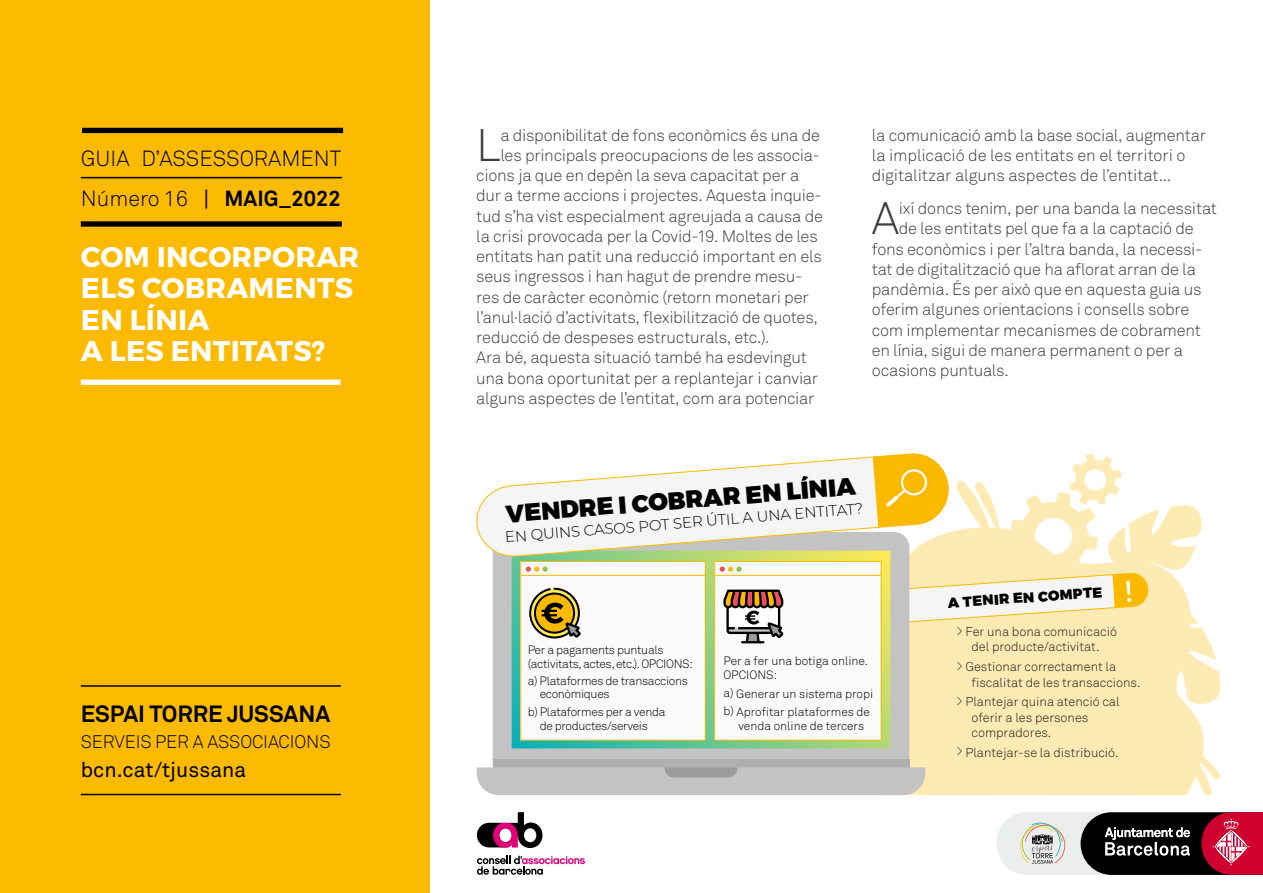
<style>
.page{position:relative;width:1263px;height:893px;background:#fff}
.page>*{position:absolute;margin:0;border:0;box-sizing:border-box;transform-origin:0 0}
.COS_texte{font:45px "Akkurat Light Pro";color:#3e3d40}
.t1{font:700 28.5px/31.5px "Montserrat";letter-spacing:.01em;color:#fff}
.t2{font:900 24.45px "Montserrat";color:#000}
.t3{font:700 23.25px "Akkurat Pro";color:#000}
.t4{font:21.6px "Akkurat Light Pro";color:#000}
.t5{font:700 21.6px "Akkurat Pro";color:#000}
.t6{font:21px "Akkurat Pro";color:#000}
.t7{font:18px "Akkurat Light Pro";letter-spacing:-.005em;color:#000}
.COS_texte-2{font:16.5px/20.2px "Akkurat Light Pro";letter-spacing:-.015em;color:#3e3d40}
.t8{font:300 15px "Montserrat";color:#000}
.t9{font:900 14.25px "Montserrat";color:#000}
.t10{font:12.75px/15.3px "Akkurat Light Pro";color:#1d1d1b}
.t11{font:12px/13.5px "Akkurat Light Pro";letter-spacing:-.025em;color:#000}
.t12{font:12px/14.4px "Akkurat Light Pro";color:#000}
.s1{font-family:"Akkurat Light Pro";font-weight:400}
.s2{font-weight:400}
.s3{font-weight:400;font-size:30.3px;color:#fff}
</style>
<div class="page">
<div style="left:909px;top:707px;width:311px;height:88px;background:#feeab3"></div>
<div style="left:493px;top:558px;width:416px;height:201px;background:#c4c3c3"></div>
<div style="left:493px;top:759px;width:416px;height:8px;background:#b0afaf"></div>
<svg style="left:477px;top:767px;width:448px;height:28px;background:#c2c1c0"></svg>
<svg style="left:512px;top:558px;width:378px;height:190px;background:#77c686"></svg>
<div style="left:521px;top:561px;width:184px;height:179px;background:#fafafa"></div>
<div style="left:520px;top:561px;width:185px;height:179px;border:1px solid #fbba00"></div>
<svg style="left:526px;top:566px;width:22px;height:6px"></svg>
<hr style="left:521px;top:575px;width:184px;height:1px;background:#fbba00">
<svg style="left:529px;top:587px;width:52px;height:52px"></svg>
<div style="left:715px;top:561px;width:166px;height:179px;background:#fafafa"></div>
<div style="left:714px;top:561px;width:167px;height:179px;border:1px solid #fbba00"></div>
<svg style="left:720px;top:566px;width:22px;height:6px"></svg>
<hr style="left:715px;top:575px;width:166px;height:1px;background:#fbba00">
<svg style="left:723px;top:590px;width:60px;height:53px"></svg>
<svg style="left:476px;top:456px;width:397px;height:102px"></svg>
<svg style="left:873px;top:454px;width:347px;height:253px"></svg>
<div style="left:0;top:0;width:429px;height:893px;background:#fcba00"></div>
<svg style="left:477px;top:856px;width:108px;height:19px"></svg>
<svg style="left:477px;top:812px;width:65px;height:36px"></svg>
<svg style="left:997px;top:812px;width:266px;height:63px;background:#866269"></svg>
<div style="left:81px;top:379px;width:260px;height:6px;background:#fff"></div>
<div style="left:81px;top:221px;width:261px;height:6px;background:#000"></div>
<div style="left:82px;top:128px;width:261px;height:5px;background:#000"></div>
<hr style="left:81px;top:177px;width:261px;height:1px;background:#000">
<hr style="left:81px;top:794px;width:260px;height:1px;background:#000">
<hr style="left:81px;top:685px;width:260px;height:2px;background:#000">
<p class="t4" style="left:81px;top:146px;width:262px">GUIA D’ASSESSORAMENT</p>
<p class="t5" style="left:81px;top:185px;width:261px"><span class="s1">Número 16</span> <span class="s2">|</span> MAIG_2022</p>
<p class="t1" style="left:81px;top:241px;width:280px">COM INCORPORAR<br>ELS COBRAMENTS<br>EN LÍNIA<br>A LES ENTITATS?</p>
<p class="t3" style="left:81px;top:700px;width:251px">ESPAI TORRE JUSSANA</p>
<p class="t7" style="left:81px;top:730px;width:251px">SERVEIS PER A ASSOCIACIONS</p>
<p class="t6" style="left:81px;top:757px;width:167px">bcn.cat/tjussana</p>
<p class="COS_texte" style="left:476px;top:118px;width:26px">L</p>
<p class="COS_texte-2" style="left:500px;top:125px;width:321px">a disponibilitat de fons econòmics és una de</p>
<p class="COS_texte-2" style="left:500px;top:145px;width:321px">les principals preocupacions de les associa-</p>
<p class="COS_texte-2" style="left:476px;top:166px;width:324px">cions ja que en depèn la seva capacitat per a</p>
<p class="COS_texte-2" style="left:476px;top:186px;width:347px">dur a terme accions i projectes. Aquesta inquie-</p>
<p class="COS_texte-2" style="left:476px;top:206px;width:348px">tud s’ha vist especialment agreujada a causa de</p>
<p class="COS_texte-2" style="left:476px;top:226px;width:343px">la crisi provocada per la Covid-19. Moltes de les</p>
<p class="COS_texte-2" style="left:476px;top:247px;width:347px">entitats han patit una reducció important en els</p>
<p class="COS_texte-2" style="left:476px;top:267px;width:327px">seus ingressos i han hagut de prendre mesu-</p>
<p class="COS_texte-2" style="left:476px;top:287px;width:334px">res de caràcter econòmic (retorn monetari per</p>
<p class="COS_texte-2" style="left:476px;top:307px;width:343px">l’anul·lació d’activitats, flexibilització de quotes,</p>
<p class="COS_texte-2" style="left:476px;top:328px;width:295px">reducció de despeses estructurals, etc.).</p>
<p class="COS_texte-2" style="left:476px;top:348px;width:332px">Ara bé, aquesta situació també ha esdevingut</p>
<p class="COS_texte-2" style="left:476px;top:368px;width:343px">una bona oportunitat per a replantejar i canviar</p>
<p class="COS_texte-2" style="left:476px;top:388px;width:340px">alguns aspectes de l’entitat, com ara potenciar</p>
<p class="COS_texte-2" style="left:872px;top:125px;width:336px">la comunicació amb la base social, augmentar la implicació de les entitats en el territori o digitalitzar alguns aspectes de l’entitat...</p>
<p class="COS_texte" style="left:872px;top:192px;width:29px">A</p>
<p class="COS_texte-2" style="left:899px;top:199px;width:320px">ixí doncs tenim, per una banda la necessitat</p>
<p class="COS_texte-2" style="left:899px;top:219px;width:296px">de les entitats pel que fa a la captació de</p>
<p class="COS_texte-2" style="left:872px;top:239px;width:332px">fons econòmics i per l’altra banda, la necessi-</p>
<p class="COS_texte-2" style="left:872px;top:259px;width:326px">tat de digitalització que ha aflorat arran de la</p>
<p class="COS_texte-2" style="left:872px;top:280px;width:331px">pandèmia. És per això que en aquesta guia us</p>
<p class="COS_texte-2" style="left:872px;top:300px;width:319px">oferim algunes orientacions i consells sobre</p>
<p class="COS_texte-2" style="left:872px;top:320px;width:331px">com implementar mecanismes de cobrament</p>
<p class="COS_texte-2" style="left:872px;top:340px;width:313px">en línia, sigui de manera permanent o per a</p>
<p class="COS_texte-2" style="left:872px;top:361px;width:139px">ocasions puntuals.</p>
<p class="t2" style="left:505px;top:500px;width:352px;rotate:-5deg">VENDRE I COBRAR EN LÍNIA</p>
<p class="t8" style="left:504px;top:528px;width:361px;rotate:-5deg">EN QUINS CASOS POT SER ÚTIL A UNA ENTITAT?</p>
<p class="t9" style="left:947px;top:594px;width:185px;rotate:-4deg">A TENIR EN COMPTE <span class="s3">!</span></p>
<p class="t11" style="left:528px;top:643px;width:167px;line-height:14.4px">Per a pagaments puntuals (activitats, actes, etc.). OPCIONS:</p>
<p class="t11" style="left:540px;top:674px;width:150px;text-indent:-12px">a) Plataformes de transaccions econòmiques</p>
<p class="t11" style="left:528px;top:705px;width:139px;text-align:center">b) Plataformes per a venda de productes/serveis</p>
<p class="t12" style="left:723px;top:654px;width:146px">Per a fer una botiga online.<br>OPCIONS:</p>
<p class="t12" style="left:723px;top:685px;width:151px;line-height:18px">a) Generar un sistema propi b) Aprofitar plataformes de</p>
<p class="t12" style="left:738px;top:718px;width:127px">venda online de tercers</p>
<p class="t10" style="left:956px;top:624px;width:162px;text-align:center">&gt; Fer una bona comunicació del producte/activitat.</p>
<p class="t10" style="left:971px;top:659px;width:170px;text-indent:-15px">&gt; Gestionar correctament la fiscalitat de les transaccions.</p>
<p class="t10" style="left:971px;top:694px;width:150px;text-indent:-15px">&gt; Plantejar quina atenció cal oferir a les persones compradores.</p>
<p class="t10" style="left:956px;top:745px;width:163px">&gt; Plantejar-se la distribució.</p>
</div>
